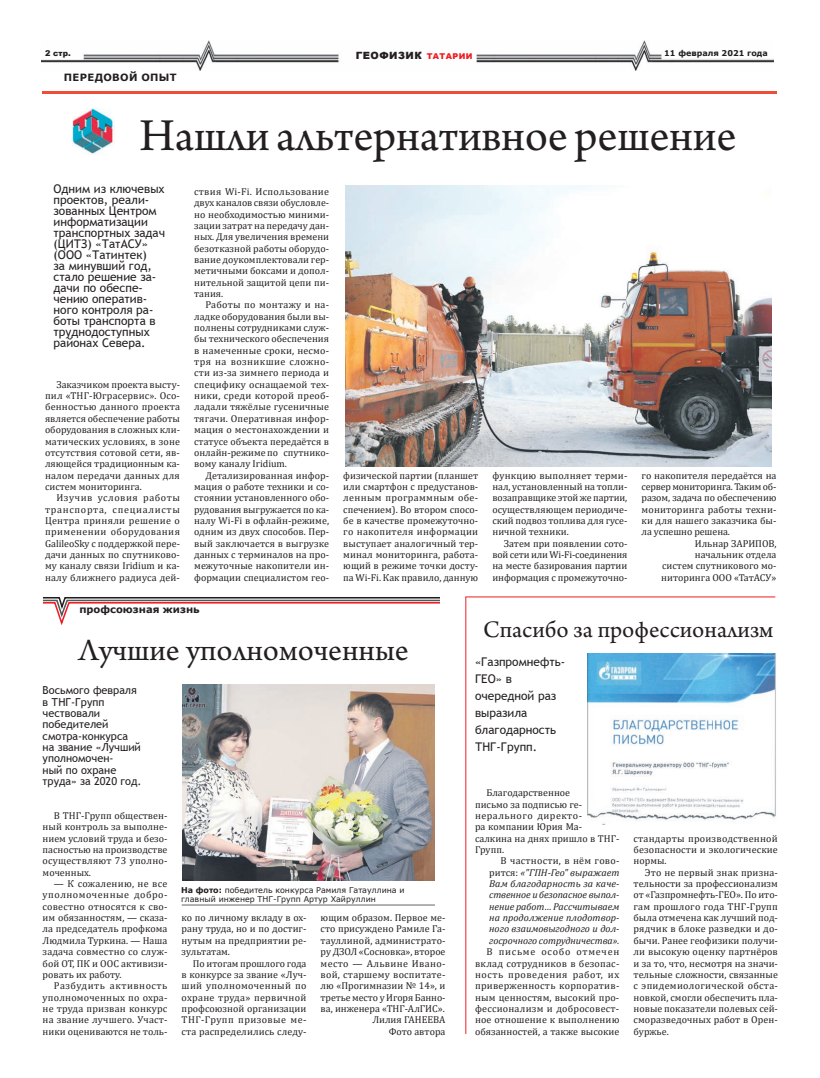
<style>
.page{position:relative;width:820px;height:1078px;background:#fff}
.page>*{position:absolute;margin:0;border:0;box-sizing:border-box;transform-origin:0 0}
.t1{font:48px "Arno Pro";letter-spacing:-.005em;color:#231f20}
.t2{font:32.9px "Arno Pro";color:#231f20}
.t3{font:24.9px "Arno Pro";color:#231f20}
.t4{font:12px/11px "Trebuchet MS";color:#231f20}
.t5{font:11px/11.3px "Trebuchet MS";color:#231f20}
.t6{font:10px/11.3px "Cambria";color:#231f20;text-align:justify}
.t7{font:italic 10px/11.3px "Cambria";letter-spacing:-.005em;color:#231f20;text-align:justify}
.t8{font:700 10px "Verdana";color:#231f20}
.t9{font:700 10px "Verdana";letter-spacing:.035em;color:#231f20}
.t10{font:900 10px "Arial";letter-spacing:.05em;color:#231f20}
.t11{font:8px/9px "Verdana";color:#231f20}
.t12{font:700 8px "Verdana";color:#231f20}
.t13{font:900 8px "Arial";letter-spacing:.05em;color:#ee1d23}
.t14{font:900 8px "Arial";color:#231f20}
.s1{font-weight:700}
.s2{font-style:normal}
</style>
<div class="page">
<hr style="left:43px;top:91px;width:734px;height:3px;background:#ef4c3a">
<img style="left:42px;top:40px;width:731px;height:30px">
<img style="left:73px;top:108px;width:42px;height:47px">
<hr style="left:465px;top:596px;width:310px;height:1px;background:#ee1d23">
<img style="left:345px;top:186px;width:425px;height:280px">
<img style="left:587px;top:653px;width:188px;height:171px">
<svg style="left:43px;top:597px;width:396px;height:28px"></svg>
<img style="left:182px;top:684px;width:252px;height:196px">
<hr style="left:465px;top:596px;width:1px;height:437px;background:#ee1d23">
<hr style="left:182px;top:904px;width:253px;height:1px;background:#656568">
<p class="t14" style="left:45px;top:47px;width:27px">2 стр.</p>
<p class="t10" style="left:355px;top:48px;width:68px">ГЕОФИЗИК</p>
<p class="t12" style="left:664px;top:47px;width:105px">11 февраля 2021 года</p>
<p class="t13" style="left:426px;top:50px;width:47px">ТАТАРИИ</p>
<p class="t9" style="left:64px;top:71px;width:114px">ПЕРЕДОВОЙ ОПЫТ</p>
<h1 class="t1" style="left:140px;top:108px;width:598px">Нашли альтернативное решение</h1>
<p class="t4" style="left:54px;top:183px;width:113px">Одним из ключевых проектов, реали&shy;зованных Центром информатизации транспортных задач (ЦИТЗ) «ТатАСУ» (ООО «Татинтек)<br>за минувший год, стало решение за&shy;дачи по обеспе&shy;чению оператив&shy;ного контроля ра&shy;боты транспорта в труднодоступных районах Севера.</p>
<p class="t6" style="left:45px;top:378px;width:136px;text-indent:11px">Заказчиком проекта высту&shy;пил «ТНГ-Юграсервис». Осо&shy;бенностью данного проекта является обеспечение работы оборудования в сложных кли&shy;матических условиях, в зоне отсутствия сотовой сети, яв&shy;ляющейся традиционным ка&shy;налом передачи данных для систем мониторинга.</p>
<p class="t6" style="left:45px;top:492px;width:136px;text-indent:11px">Изучив условия работы транспорта, специалисты Центра приняли решение о применении оборудования GalileoSky с поддержкой пере&shy;дачи данных по спутниково&shy;му каналу связи Iridium и ка&shy;налу ближнего радиуса дей-</p>
<p class="t6" style="left:194px;top:186px;width:136px">ствия Wi-Fi. Использование двух каналов связи обусловле&shy;но необходимостью миними&shy;зации затрат на передачу дан&shy;ных. Для увеличения времени безотказной работы оборудо&shy;вание доукомплектовали гер&shy;метичными боксами и допол&shy;нительной защитой цепи пи&shy;тания.</p>
<p class="t6" style="left:194px;top:299px;width:136px;text-indent:11px">Работы по монтажу и на&shy;ладке оборудования были вы&shy;полнены сотрудниками служ&shy;бы технического обеспечения в намеченные сроки, несмо&shy;тря на возникшие сложно&shy;сти из-за зимнего периода и специфику оснащаемой тех&shy;ники, среди которой преоб&shy;ладали тяжёлые гусеничные тягачи. Оперативная инфор&shy;мация о местонахождении и статусе объекта передаётся в онлайн-режиме по спутнико&shy;вому каналу Iridium.</p>
<p class="t6" style="left:194px;top:469px;width:136px;text-indent:11px">Детализированная инфор&shy;мация о работе техники и со&shy;стоянии установленного обо&shy;рудования выгружается по ка&shy;налу Wi-Fi в офлайн-режиме, одним из двух способов. Пер&shy;вый заключается в выгрузке данных с терминалов на про&shy;межуточные накопители ин&shy;формации специалистом гео-</p>
<p class="t6" style="left:343px;top:469px;width:136px">физической партии (планшет или смартфон с предустанов&shy;ленным программным обе&shy;спечением). Во втором спосо&shy;бе в качестве промежуточно&shy;го накопителя информации выступает аналогичный тер&shy;минал мониторинга, работа&shy;ющий в режиме точки досту&shy;па Wi-Fi. Как правило, данную</p>
<p class="t6" style="left:492px;top:469px;width:136px">функцию выполняет терми&shy;нал, установленный на топли&shy;возаправщике этой же партии, осуществляющем периодиче&shy;ский подвоз топлива для гусе&shy;ничной техники.</p>
<p class="t6" style="left:492px;top:537px;width:136px;text-indent:11px">Затем при появлении сото&shy;вой сети или Wi-Fi-соединения на месте базирования партии информация с промежуточно-</p>
<p class="t8" style="left:79px;top:602px;width:122px">профсоюзная жизнь</p>
<p class="t6" style="left:641px;top:469px;width:136px">го накопителя передаётся на</p>
<p class="t6" style="left:641px;top:480px;width:136px">сервер мониторинга. Таким об-</p>
<p class="t6" style="left:641px;top:492px;width:136px">разом, задача по обеспечению</p>
<p class="t6" style="left:641px;top:503px;width:136px">мониторинга работы техни-</p>
<p class="t6" style="left:641px;top:514px;width:136px">ки для нашего заказчика бы-</p>
<p class="t6" style="left:641px;top:526px;width:90px">ла успешно решена.</p>
<p class="t6" style="left:694px;top:537px;width:83px">Ильнар ЗАРИПОВ,</p>
<p class="t6" style="left:694px;top:548px;width:83px">начальник отдела</p>
<p class="t6" style="left:662px;top:560px;width:116px">систем спутникового мо-</p>
<p class="t6" style="left:661px;top:571px;width:117px">ниторинга ООО «ТатАСУ»</p>
<h2 class="t2" style="left:78px;top:631px;width:331px">Лучшие уполномоченные</h2>
<p class="t5" style="left:43px;top:684px;width:100px">Восьмого февраля в ТНГ-Групп чествовали победителей смотра-конкурса на звание «Лучший уполномочен-<br>ный по охране труда» за 2020 год.</p>
<p class="t6" style="left:43px;top:809px;width:126px;text-indent:11px">В ТНГ-Групп обществен&shy;ный контроль за выполне&shy;нием условий труда и безо&shy;пасностью на производстве осуществляют 73 уполно&shy;моченных.</p>
<p class="t6" style="left:43px;top:877px;width:126px;text-indent:11px">— К сожалению, не все уполномоченные добро&shy;совестно относятся к сво&shy;им обязанностям, — сказа&shy;ла председатель профкома Людмила Туркина. — Наша задача совместно со служ&shy;бой ОТ, ПК и ООС активизи&shy;ровать их работу.</p>
<p class="t6" style="left:43px;top:979px;width:126px;text-indent:11px">Разбудить активность уполномоченных по охра&shy;не труда призван конкурс на звание лучшего. Участ&shy;ники оцениваются не толь-</p>
<p class="t11" style="left:181px;top:885px;width:225px"><span class="s1">На фото:</span> победитель конкурса Рамиля Гатауллина и главный инженер ТНГ-Групп Артур Хайруллин</p>
<p class="t6" style="left:181px;top:911px;width:126px">ко по личному вкладу в ох&shy;рану труда, но и по достиг&shy;нутым на предприятии ре&shy;зультатам.</p>
<p class="t6" style="left:181px;top:957px;width:126px;text-indent:11px">По итогам прошлого года в конкурсе за звание «Луч&shy;ший уполномоченный по охране труда» первичной профсоюзной организации ТНГ-Групп призовые ме&shy;ста распределились следу-</p>
<p class="t6" style="left:320px;top:911px;width:126px;text-align:right">ющим образом. Первое ме&shy;сто присуждено Рамиле Га&shy;тауллиной, администрато&shy;ру ДЗОЛ «Сосновка», второе место — Альвине Ивано&shy;вой, старшему воспитате&shy;лю «Прогимназии № 14», и третье место у Игоря Банно&shy;ва, инженера «ТНГ-АлГИС».<br>Лилия ГАНЕЕВА<br>Фото автора</p>
<h3 class="t3" style="left:483px;top:615px;width:292px">Спасибо за профессионализм</h3>
<p class="t4" style="left:475px;top:652px;width:92px;line-height:16.9px">«Газпромнефть-<br>ГЕО» в очередной раз выразила благодарность<br>ТНГ-Групп.</p>
<p class="t6" style="left:475px;top:787px;width:146px;text-align:left;text-indent:11px">Благодарственное<br>письмо за подписью ге&shy;нерального директо-<br>ра компании Юрия Ма&shy;салкина на днях пришло в ТНГ-<br>Групп.</p>
<p class="t7" style="left:489px;top:854px;width:132px;text-indent:11px"><span class="s2">В частности, в нём гово&shy;рится:</span> «"ГПН-Гео" выражает Вам благодарность за каче&shy;ственное и безопасное выпол&shy;нение работ… Рассчитываем на продолжение плодотвор&shy;ного взаимовыгодного и дол&shy;госрочного сотрудничества».</p>
<p class="t6" style="left:475px;top:945px;width:146px;text-indent:11px">В письме особо отмечен вклад сотрудников в безопас&shy;ность проведения работ, их приверженность корпоратив&shy;ным ценностям, высокий про&shy;фессионализм и добросовест&shy;ное отношение к выполнению обязанностей, а также высокие</p>
<p class="t6" style="left:633px;top:832px;width:146px">стандарты производственной безопасности и экологические нормы.</p>
<p class="t6" style="left:633px;top:866px;width:146px;text-indent:11px">Это не первый знак призна&shy;тельности за профессионализм от «Газпромнефть-ГЕО». По ито&shy;гам прошлого года ТНГ-Групп была отмечена как лучший под&shy;рядчик в блоке разведки и до&shy;бычи. Ранее геофизики получи&shy;ли высокую оценку партнёров и за то, что, несмотря на значи&shy;тельные сложности, связанные с эпидемиологической обста&shy;новкой, смогли обеспечить пла&shy;новые показатели полевых сей&shy;сморазведочных работ в Орен&shy;буржье.</p>
</div>
